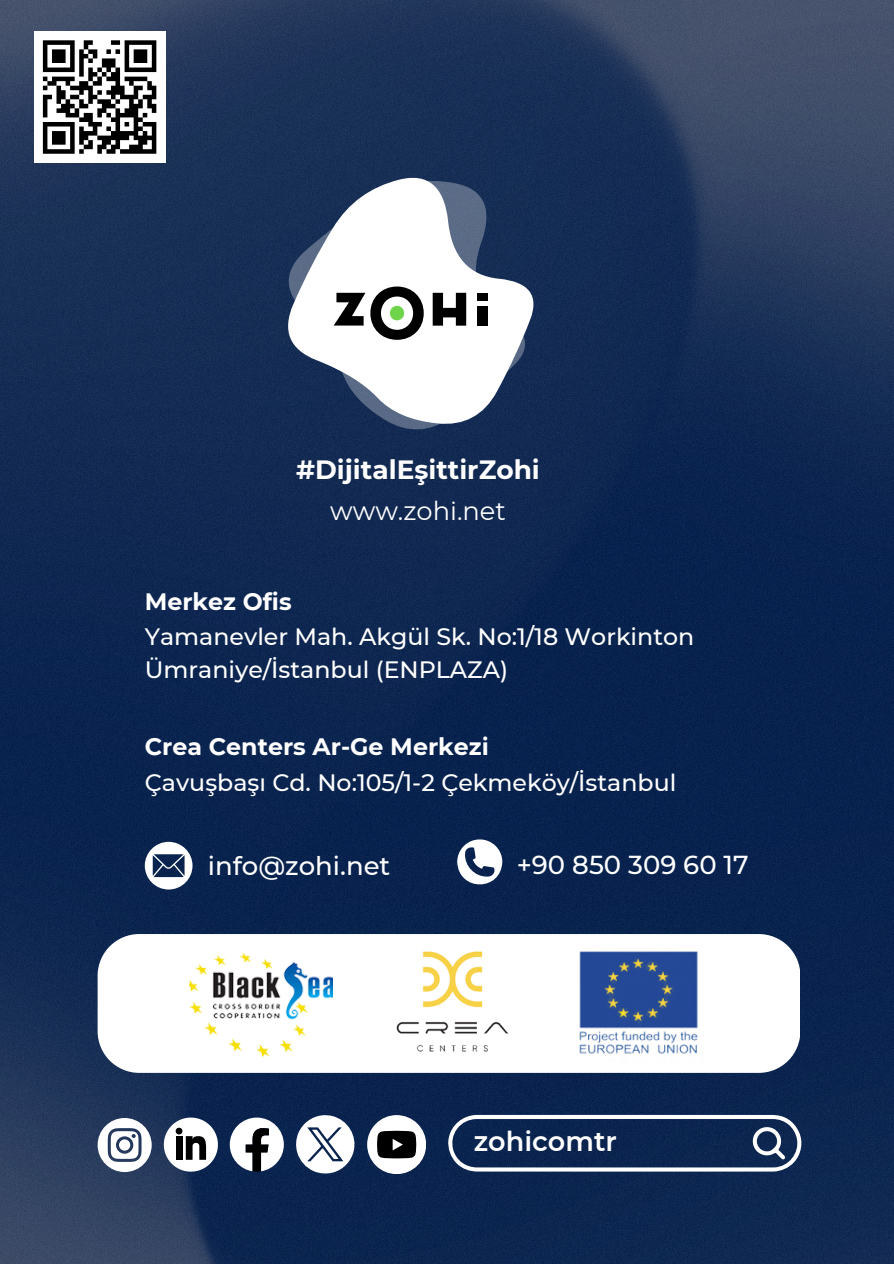
<style>
.page{position:relative;width:894px;height:1264px;background:#fff}
.page>*{position:absolute;margin:0;border:0;box-sizing:border-box;transform-origin:0 0}
.t1{font:600 27.15px "Montserrat";color:#fff}
.t2{font:700 26.4px "Montserrat";color:#fff}
.t3{font:500 25.95px "Montserrat";color:#fff}
.t4{font:25.65px "Montserrat";color:#fff}
.t5{font:500 23.7px "Montserrat";color:#fff}
.t6{font:700 23.7px "Montserrat";color:#fff}
</style>
<div class="page">
<img style="left:0;top:0;width:893px;height:1263px">
<svg style="left:457px;top:839px;width:45px;height:52px"></svg>
<svg style="left:145px;top:841px;width:47px;height:48px"></svg>
<svg style="left:164px;top:1117px;width:54px;height:54px"></svg>
<svg style="left:230px;top:1117px;width:54px;height:54px"></svg>
<svg style="left:296px;top:1115px;width:58px;height:58px"></svg>
<div style="left:367px;top:1115px;width:58px;height:58px;background:#fff;border-radius:50%"></div>
<svg style="left:377px;top:1130px;width:39px;height:28px"></svg>
<svg style="left:98px;top:1117px;width:54px;height:54px"></svg>
<svg style="left:447px;top:1114px;width:356px;height:57px;background:#32476b"></svg>
<div style="left:282px;top:173px;width:257px;height:253px;background:#152d54"></div>
<svg style="left:287px;top:180px;width:239px;height:251px"></svg>
<svg style="left:333px;top:286px;width:90px;height:54px"></svg>
<div style="left:390px;top:306px;width:14px;height:14px;background:#70d44b;border-radius:50%"></div>
<svg style="left:432px;top:293px;width:34px;height:32px"></svg>
<div style="left:477px;top:293px;width:11px;height:7px;background:#000"></div>
<div style="left:477px;top:306px;width:11px;height:19px;background:#000"></div>
<div style="left:34px;top:31px;width:131px;height:132px;background:#fff"></div>
<div style="left:43px;top:40px;width:32px;height:5px;background:#000"></div>
<div style="left:84px;top:40px;width:9px;height:5px;background:#000"></div>
<div style="left:111px;top:40px;width:9px;height:5px;background:#000"></div>
<div style="left:124px;top:40px;width:32px;height:5px;background:#000"></div>
<svg style="left:43px;top:45px;width:113px;height:109px"></svg>
<div style="left:106px;top:149px;width:9px;height:5px;background:#000"></div>
<div style="left:120px;top:149px;width:36px;height:5px;background:#000"></div>
<svg style="left:98px;top:934px;width:702px;height:138px"></svg>
<img style="left:576px;top:934px;width:127px;height:127px">
<img style="left:388px;top:939px;width:127px;height:127px">
<img style="left:189px;top:941px;width:143px;height:124px">
<p class="t2" style="left:296px;top:453px;width:242px">#DijitalEşittirZohi</p>
<h1 class="t6" style="left:145px;top:587px;width:148px">Merkez Ofis</h1>
<p class="t4" style="left:330px;top:495px;width:177px">www.zohi .net</p>
<h1 class="t5" style="left:145px;top:622px;width:551px">Yamanevler Mah. Akgül Sk. No:1/18 Worki nton</h1>
<h2 class="t5" style="left:145px;top:655px;width:365px">Ümraniye/İstanbul (ENPLAZA)</h2>
<p class="t6" style="left:145px;top:732px;width:342px">Crea Centers Ar-Ge Merkezi</p>
<p class="t5" style="left:145px;top:767px;width:533px">Çavuşbaşı Cd. No:105/1-2 Çekmeköy/İstanbul</p>
<p class="t3" style="left:208px;top:849px;width:184px">i nfo@zohi.net</p>
<p class="t3" style="left:516px;top:849px;width:233px">+90 850 309 60 17</p>
<p class="t1" style="left:473px;top:1124px;width:145px">zohicomtr</p>
</div>
